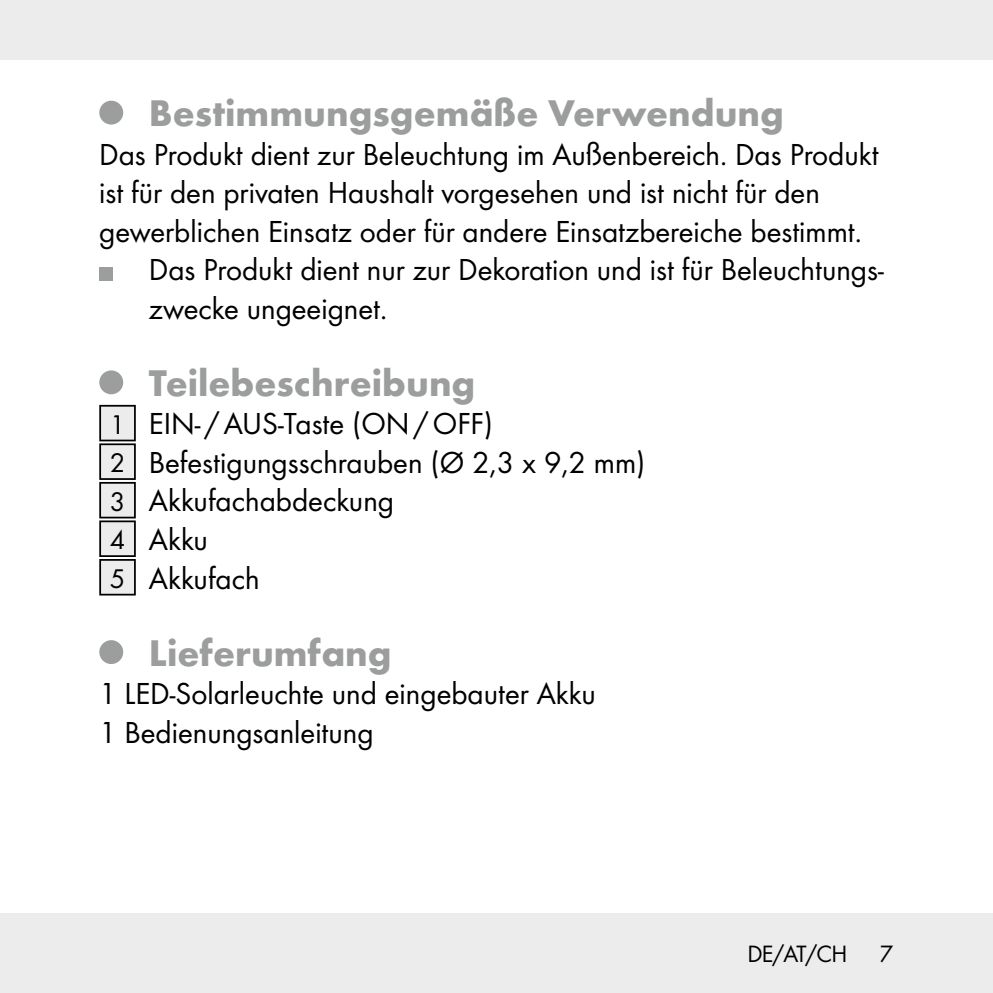
<style>
.page{position:relative;width:993px;height:993px;background:#fff}
.page>*{position:absolute;margin:0;border:0;box-sizing:border-box;transform-origin:0 0}
.t1{font:700 38.5px "Futura";color:#9c9d9d}
.t2{font:31.5px/38.5px "Futura Boo";color:#000}
.t3{font:24.5px "Futura Boo";color:#000}
.s1{font-size:28px}
</style>
<div class="page">
<div style="left:0;top:913px;width:992px;height:79px;background:#ececec"></div>
<div style="left:0;top:0;width:992px;height:60px;background:#ececec"></div>
<div style="left:99px;top:101px;width:24px;height:23px;background:#9c9d9d;border-radius:50%"></div>
<div style="left:99px;top:267px;width:14px;height:13px;background:#9c9d9d"></div>
<div style="left:99px;top:370px;width:24px;height:24px;background:#9c9d9d;border-radius:50%"></div>
<div style="left:100px;top:405px;width:35px;height:35px;background:#ececec"></div>
<div style="left:99px;top:405px;width:37px;height:36px;border:2px solid #000"></div>
<div style="left:100px;top:444px;width:35px;height:35px;background:#ececec"></div>
<div style="left:99px;top:443px;width:37px;height:37px;border:2px solid #000"></div>
<div style="left:100px;top:482px;width:35px;height:35px;background:#ececec"></div>
<div style="left:99px;top:482px;width:37px;height:36px;border:2px solid #000"></div>
<div style="left:100px;top:521px;width:35px;height:35px;background:#ececec"></div>
<div style="left:99px;top:520px;width:37px;height:37px;border:2px solid #000"></div>
<div style="left:100px;top:559px;width:35px;height:35px;background:#ececec"></div>
<div style="left:99px;top:559px;width:37px;height:36px;border:2px solid #000"></div>
<div style="left:99px;top:640px;width:24px;height:23px;background:#9c9d9d;border-radius:50%"></div>
<p class="t1" style="left:149px;top:89px;width:636px">Bestimmungsgemäße Verwendung</p>
<p class="t2" style="left:99px;top:135px;width:780px">Das Produkt dient zur Beleuchtung im Außenbereich. Das Produkt</p>
<p class="t2" style="left:99px;top:173px;width:721px">ist für den privaten Haushalt vorgesehen und ist nicht für den</p>
<p class="t2" style="left:99px;top:212px;width:764px">gewerblichen Einsatz oder für andere Einsatzbereiche bestimmt.</p>
<p class="t2" style="left:149px;top:250px;width:736px">Das Produkt dient nur zur Dekoration und ist für Beleuchtungs-</p>
<p class="t2" style="left:149px;top:289px;width:240px">zwecke ungeeignet.</p>
<p class="t1" style="left:149px;top:359px;width:328px">Teilebeschreibung</p>
<p class="t2" style="left:110px;top:404px;width:537px"><span class="s1">1</span> EIN- /AUS-Taste (ON/OFF)<br><span class="s1">2</span> Befestigungsschrauben (Ø 2,3 x 9,2 mm)<br><span class="s1">3</span> Akkufachabdeckung<br><span class="s1">4</span> Akku<br><span class="s1">5</span> Akkufach</p>
<p class="t1" style="left:149px;top:628px;width:244px">Lieferumfang</p>
<p class="t2" style="left:99px;top:674px;width:498px">1 LED-Solarleuchte und eingebauter Akku<br>1 Bedienungsanleitung</p>
<p class="t3" style="left:747px;top:939px;width:101px">DE/AT/CH</p>
<p class="t3" style="left:879px;top:939px;width:15px">7</p>
</div>
